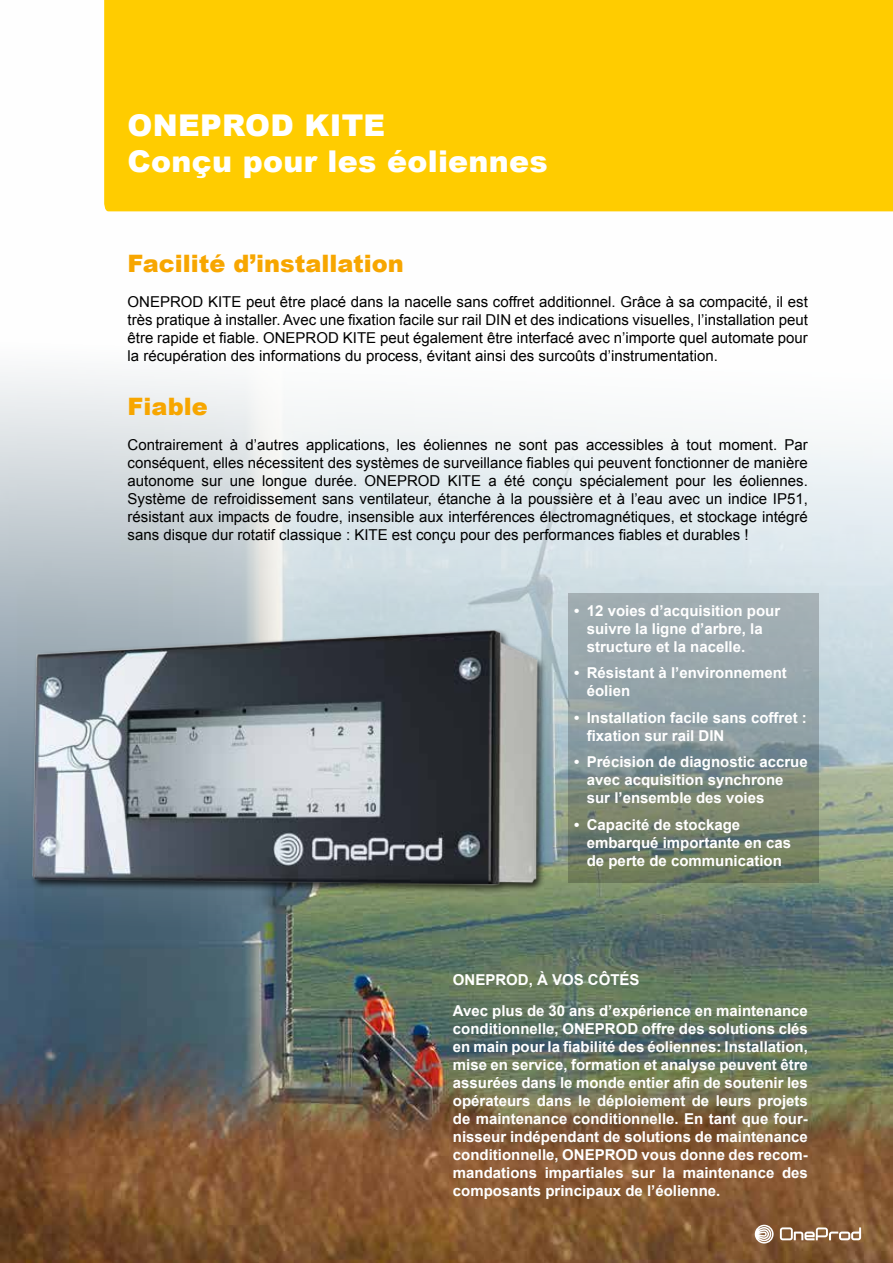
<style>
.page{position:relative;width:893px;height:1263px;background:#fff}
.page>*{position:absolute;margin:0;border:0;box-sizing:border-box;transform-origin:0 0}
.t1{font:900 30px/36px "Arial";letter-spacing:.01em;color:#fff}
.t2{font:900 24px "Arial";color:#f7a600}
.t3{font:15px/18px "Arial";color:#000;text-align:justify}
.t4{font:700 15px/18px "Arial";color:#fff}
</style>
<div class="page">
<img style="left:1px;top:211px;width:892px;height:1052px">
<img style="left:0;top:0;width:1px;height:1263px">
<svg style="left:568px;top:593px;width:251px;height:290px;background:#879590"></svg>
<div style="left:104px;top:0;width:789px;height:211px;background:#fc0"></div>
<img style="left:21px;top:624px;width:526px;height:271px">
<svg style="left:755px;top:1225px;width:19px;height:18px"></svg>
<svg style="left:780px;top:1227px;width:81px;height:13px"></svg>
<h1 class="t1" style="left:128px;top:107px;width:422px">ONEPROD KITE<br>Conçu pour les éoliennes</h1>
<h2 class="t2" style="left:128px;top:246px;width:278px">Facilité d’installation</h2>
<p class="t3" style="left:128px;top:293px;width:682px">ONEPROD KITE peut être placé dans la nacelle sans coffret additionnel. Grâce à sa compacité, il est très pratique à installer. Avec une fixation facile sur rail DIN et des indications visuelles, l’installation peut être rapide et fiable. ONEPROD KITE peut également être interfacé avec n’importe quel automate pour la récupération des informations du process, évitant ainsi des surcoûts d’instrumentation.</p>
<h2 class="t2" style="left:128px;top:389px;width:82px">Fiable</h2>
<p class="t3" style="left:128px;top:436px;width:682px">Contrairement à d’autres applications, les éoliennes ne sont pas accessibles à tout moment. Par conséquent, elles nécessitent des systèmes de surveillance fiables qui peuvent fonctionner de manière autonome sur une longue durée. ONEPROD KITE a été conçu spécialement pour les éoliennes.<br>Système de refroidissement sans ventilateur, étanche à la poussière et à l’eau avec un indice IP51, résistant aux impacts de foudre, insensible aux interférences électromagnétiques, et stockage intégré sans disque dur rotatif classique : KITE est conçu pour des performances fiables et durables !</p>
<p class="t4" style="left:587px;top:602px;width:195px;text-indent:-13px">• 12 voies d’acquisition pour suivre la ligne d’arbre, la structure et la nacelle.</p>
<p class="t4" style="left:587px;top:664px;width:202px;text-indent:-13px">• Résistant à l’environnement éolien</p>
<p class="t4" style="left:587px;top:709px;width:222px;text-indent:-13px">• Installation facile sans coffret : fixation sur rail DIN</p>
<p class="t4" style="left:587px;top:753px;width:222px;text-indent:-13px">• Précision de diagnostic accrue avec acquisition synchrone sur l’ensemble des voies</p>
<p class="t4" style="left:587px;top:816px;width:206px;text-indent:-13px">• Capacité de stockage embarqué importante en cas de perte de communication</p>
<p class="t4" style="left:453px;top:965px;width:357px;line-height:30.8px">ONEPROD, À VOS CÔTÉS<br>Avec plus de 30 ans d’expérience en maintenance</p>
<p class="t4" style="left:453px;top:1020px;width:357px;text-align:justify">conditionnelle, ONEPROD offre des solutions clés en main pour la fiabilité des éoliennes: Installation, mise en service, formation et analyse peuvent être assurées dans le monde entier afin de soutenir les opérateurs dans le déploiement de leurs projets de maintenance conditionnelle. En tant que four&shy;nisseur indépendant de solutions de maintenance conditionnelle, ONEPROD vous donne des recom&shy;mandations impartiales sur la maintenance des composants principaux de l’éolienne.</p>
</div>
